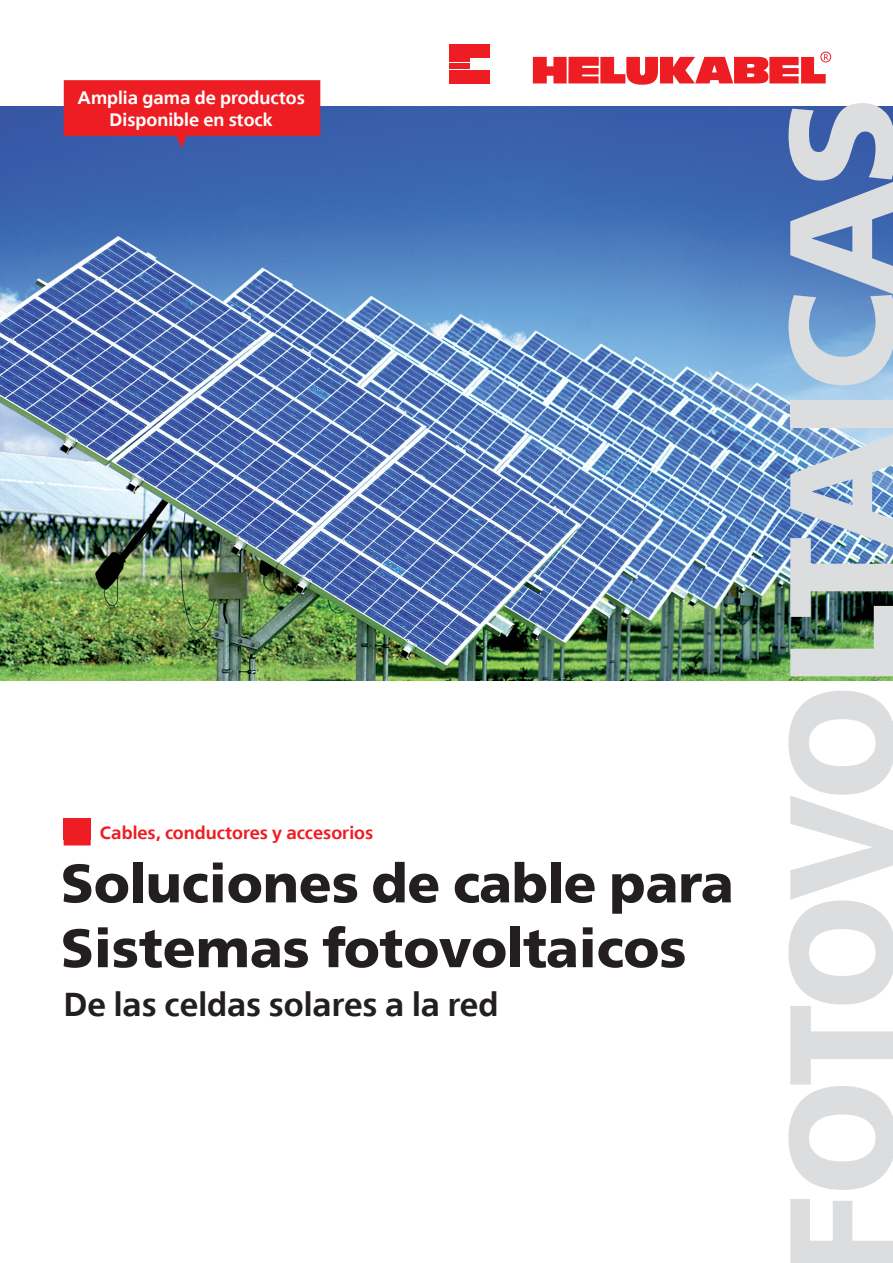
<style>
.page{position:relative;width:893px;height:1263px;background:#fff}
.page>*{position:absolute;margin:0;border:0;box-sizing:border-box;transform-origin:0 0}
.t1{font:700 148.5px "Free Set";letter-spacing:-.025em;color:#dcdddf}
.t2{font:700 54px/64.8px "Free Set";color:#231f20}
.t3{font:600 33px "Free Set";color:#231f20}
.t4{font:600 18px/21.6px "Free Set";color:#fff;text-align:center}
.t5{font:600 18px "Free Set";color:#ee1d23}
</style>
<div class="page">
<div style="left:449px;top:44px;width:40px;height:13px;background:#ee1d23"></div>
<div style="left:449px;top:70px;width:40px;height:13px;background:#ee1d23"></div>
<div style="left:820px;top:52px;width:11px;height:10px;border:1px solid #ee1d23;border-radius:50%"></div>
<svg style="left:533px;top:54px;width:295px;height:31px"></svg>
<hr style="left:449px;top:58px;width:20px;height:2px;background:#ee1d23">
<svg style="left:449px;top:61px;width:20px;height:3px"></svg>
<hr style="left:449px;top:65px;width:20px;height:2px;background:#ee1d23">
<hr style="left:449px;top:67px;width:20px;height:2px;background:#ee1d23">
<img style="left:0;top:106px;width:893px;height:574px">
<svg style="left:64px;top:80px;width:256px;height:69px;background:#cc293c"></svg>
<svg style="left:64px;top:818px;width:27px;height:22px"></svg>
<p class="t4" style="left:78px;top:87px;width:229px">Amplia gama de productos<br>Disponible en stock</p>
<p class="t5" style="left:100px;top:821px;width:275px">Cables, conductores y accesorios</p>
<p class="t2" style="left:61px;top:850px;width:674px">Soluciones de cable para<br>Sistemas fotovoltaicos</p>
<p class="t3" style="left:64px;top:983px;width:436px">De las celdas solares a la red</p>
<h1 class="t1" style="left:746px;top:1278px;width:1183px;rotate:-90deg">FOTOVOLTAICAS</h1>
</div>
